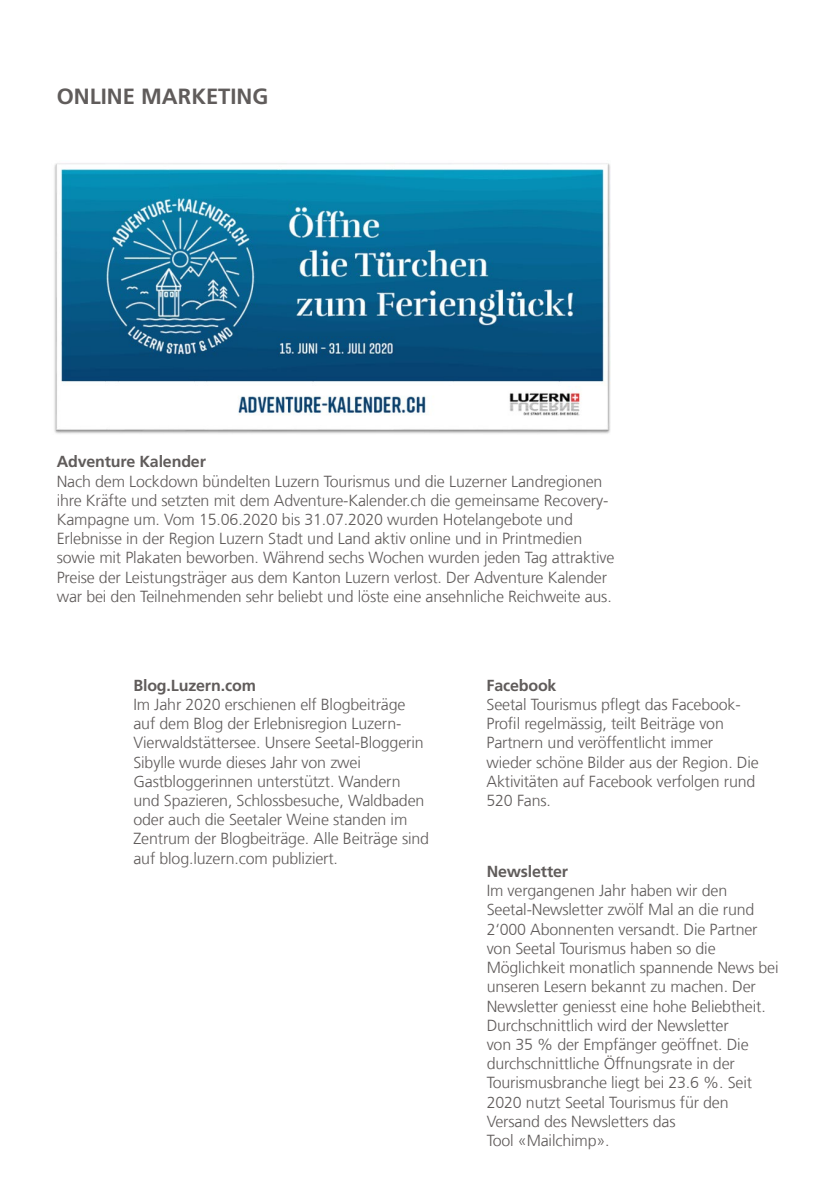
<style>
.page{position:relative;width:840px;height:1191px;background:#fff}
.page>*{position:absolute;margin:0;border:0;box-sizing:border-box;transform-origin:0 0}
.t1{font:700 22px "Frutiger LT Com";color:#605c5b}
.t2{font:300 16px/19.2px "Frutiger LT Com";letter-spacing:-.01em;color:#605c5b}
.t3{font:700 16px "Frutiger LT Com";letter-spacing:-.01em;color:#605c5b}
</style>
<div class="page">
<img style="left:54px;top:163px;width:556px;height:271px">
<h1 class="t1" style="left:57px;top:83px;width:213px">ONLINE MARKETING</h1>
<p class="t3" style="left:57px;top:452px;width:151px">Adventure Kalender</p>
<p class="t2" style="left:57px;top:471px;width:559px">Nach dem Lockdown bündelten Luzern Tourismus und die Luzerner Landregionen ihre Kräfte und setzten mit dem Adventure-Kalender.ch die gemeinsame Recovery-Kampagne um. Vom 15.06.2020 bis 31.07.2020 wurden Hotelangebote und Erlebnisse in der Region Luzern Stadt und Land aktiv online und in Printmedien sowie mit Plakaten beworben. Während sechs Wochen wurden jeden Tag attraktive Preise der Leistungsträger aus dem Kanton Luzern verlost. Der Adventure Kalender war bei den Teilnehmenden sehr beliebt und löste eine ansehnliche Reichweite aus.</p>
<p class="t3" style="left:133px;top:676px;width:124px">Blog.Luzern.com</p>
<p class="t2" style="left:133px;top:695px;width:297px">Im Jahr 2020 erschienen elf Blogbeiträge auf dem Blog der Erlebnisregion Luzern-Vierwaldstättersee. Unsere Seetal-Bloggerin Sibylle wurde dieses Jahr von zwei Gastbloggerinnen unterstützt. Wandern und Spazieren, Schlossbesuche, Waldbaden oder auch die Seetaler Weine standen im Zentrum der Blogbeiträge. Alle Beiträge sind auf blog.luzern.com publiziert.</p>
<p class="t3" style="left:486px;top:676px;width:71px">Facebook</p>
<p class="t2" style="left:486px;top:695px;width:274px">Seetal Tourismus pflegt das Facebook-Profil regelmässig, teilt Beiträge von Partnern und veröffentlicht immer wieder schöne Bilder aus der Region. Die Aktivitäten auf Facebook verfolgen rund 520 Fans.</p>
<p class="t3" style="left:486px;top:862px;width:83px">Newsletter</p>
<p class="t2" style="left:486px;top:881px;width:293px">Im vergangenen Jahr haben wir den Seetal-Newsletter zwölf Mal an die rund 2‘000 Abonnenten versandt. Die Partner von Seetal Tourismus haben so die Möglichkeit monatlich spannende News bei unseren Lesern bekannt zu machen. Der Newsletter geniesst eine hohe Beliebtheit.<br>Durchschnittlich wird der Newsletter<br>von 35 % der Empfänger geöffnet. Die durchschnittliche Öffnungsrate in der Tourismusbranche liegt bei 23.6 %. Seit 2020 nutzt Seetal Tourismus für den Versand des Newsletters das<br>Tool «Mailchimp».</p>
</div>
